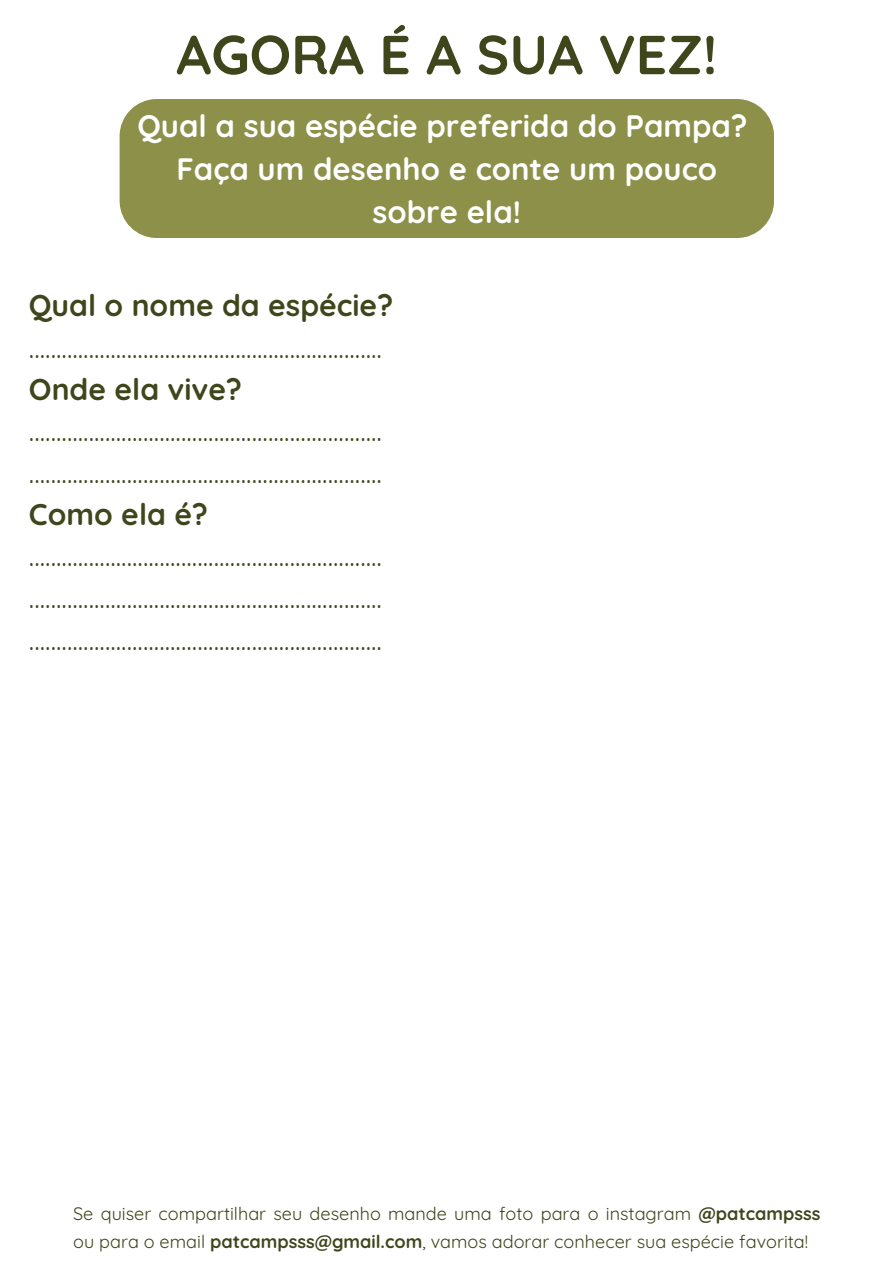
<style>
.page{position:relative;width:894px;height:1264px;background:#fff}
.page>*{position:absolute;margin:0;border:0;box-sizing:border-box;transform-origin:0 0}
.t1{font:700 54.9px "Quicksand";color:#40461c}
.t2{font:700 31.05px/42.8px "Quicksand";color:#fff;text-align:center}
.t3{font:30px/41.7px "Quicksand";color:#40461c}
.t4{font:18px/28.2px "Quicksand";color:#3f461c}
.s1{font-weight:700}
</style>
<div class="page">
<div style="left:120px;top:99px;width:653px;height:139px;background:#8c9049;border-radius:37px"></div>
<h1 class="t1" style="left:176px;top:19px;width:542px">AGORA É A SUA VEZ!</h1>
<h2 class="t2" style="left:137px;top:104px;width:611px">Qual a sua espécie preferida do Pampa?<br>Faça um desenho e conte um pouco sobre ela!</h2>
<p class="t3" style="left:29px;top:284px;width:365px"><span class="s1">Qual o nome da espécie? </span>.................................................................<br><span class="s1">Onde ela vive? </span>................................................................. .................................................................<br><span class="s1">Como ela é? </span>................................................................. ................................................................. .................................................................</p>
<h3 class="t4" style="left:73px;top:1199px;width:748px">Se quiser compartilhar seu desenho mande uma foto para o instagram <span class="s1">@patcampsss </span>ou para o email <span class="s1">patcampsss@gmail.com</span>, vamos adorar conhecer sua espécie favorita!</h3>
</div>
